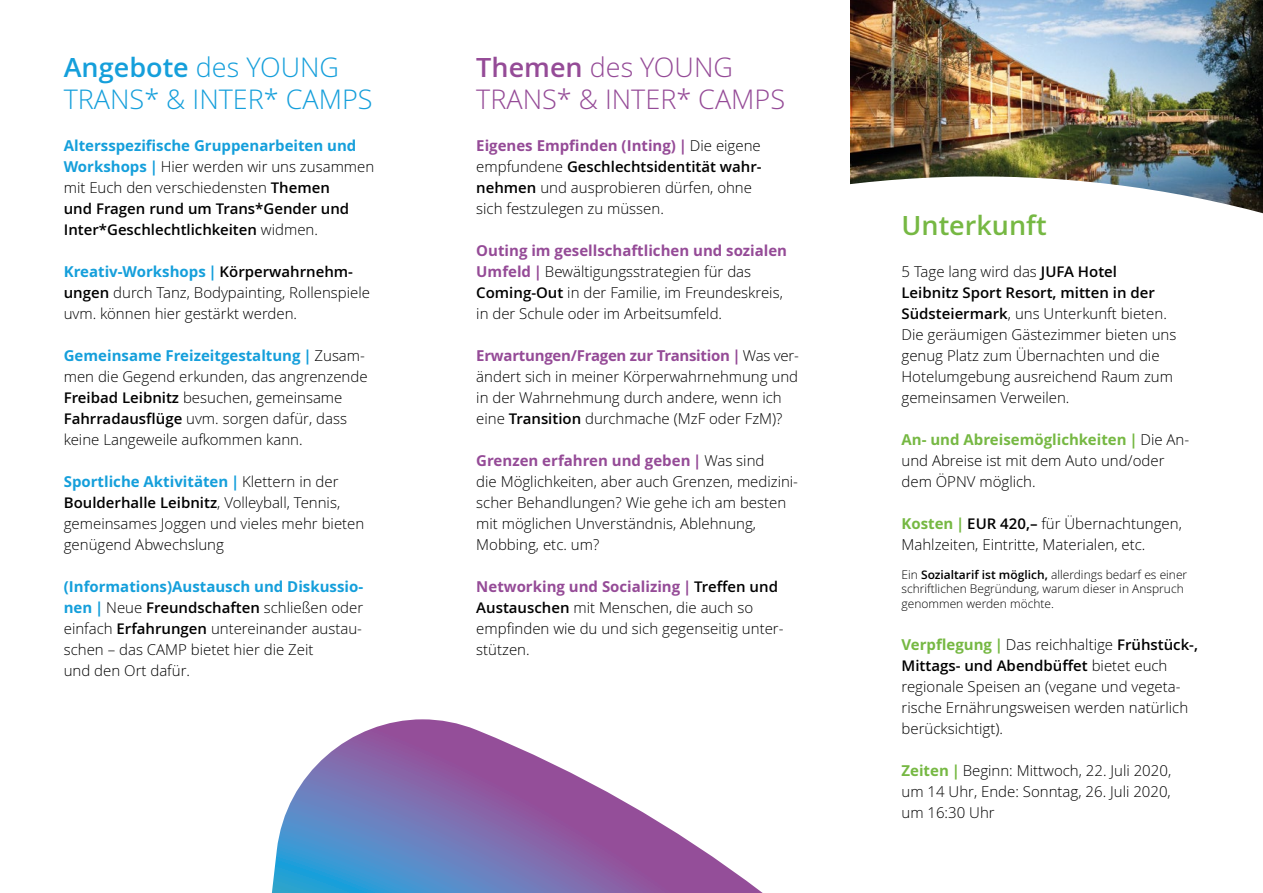
<style>
.page{position:relative;width:1263px;height:893px;background:#fff}
.page>*{position:absolute;margin:0;border:0;box-sizing:border-box;transform-origin:0 0}
.t1{font:300 27px/32.4px "Open Sans";color:#159fdb}
.t2{font:300 27px/32.4px "Open Sans";color:#954b97}
.t3{font:600 27px "Open Sans";color:#76b843}
.t4{font:300 15px/21px "Open Sans";color:#000}
.t5{font:600 15px/21px "Open Sans";color:#000}
.t6{font:300 12px/14.4px "Open Sans";color:#000}
.s1{font-weight:600}
.s2{font-weight:700;color:#159fdb}
.s3{font-weight:300}
.s4{font-weight:700;color:#954b97}
.s5{font-weight:700;color:#76b843}
</style>
<div class="page">
<img style="left:850px;top:0;width:413px;height:154px">
<img style="left:850px;top:154px;width:413px;height:60px">
<svg style="left:277px;top:719px;width:486px;height:174px"></svg>
<p class="t1" style="left:64px;top:51px;width:310px"><span class="s1">Angebote</span> des YOUNG<br>TRANS* &amp; INTER* CAMPS</p>
<p class="t5" style="left:64px;top:136px;width:312px"><span class="s2">Altersspezifische Gruppenarbeiten und Workshops |</span> <span class="s3">Hier werden wir uns zusammen mit Euch den verschiedensten</span> Themen<br>und Fragen rund um Trans*Gender und Inter*Geschlechtlichkeiten <span class="s3">widmen.</span></p>
<p class="t4" style="left:64px;top:262px;width:308px"><span class="s2">Kreativ-Workshops |</span> <span class="s1">Körperwahrnehm&shy;ungen</span> durch Tanz, Bodypainting, Rollenspiele uvm. können hier gestärkt werden.</p>
<p class="t4" style="left:64px;top:346px;width:305px"><span class="s2">Gemeinsame Freizeitgestaltung |</span> Zusam&shy;men die Gegend erkunden, das angrenzende <span class="s1">Freibad Leibnitz</span> besuchen, gemeinsame <span class="s1">Fahrradausflüge</span> uvm. sorgen dafür, dass keine Langeweile aufkommen kann.</p>
<p class="t4" style="left:64px;top:472px;width:302px"><span class="s2">Sportliche Aktivitäten |</span> Klettern in der <span class="s1">Boulderhalle Leibnitz</span>, Volleyball, Tennis, gemeinsames Joggen und vieles mehr bieten genügend Abwechslung</p>
<p class="t4" style="left:64px;top:577px;width:301px"><span class="s2">(Informations)Austausch und Diskussio&shy;nen |</span> Neue <span class="s1">Freundschaften</span> schließen oder einfach <span class="s1">Erfahrungen</span> untereinander austau&shy;schen – das CAMP bietet hier die Zeit<br>und den Ort dafür.</p>
<p class="t2" style="left:476px;top:51px;width:310px"><span class="s1">Themen</span> des YOUNG<br>TRANS* &amp; INTER* CAMPS</p>
<p class="t4" style="left:476px;top:136px;width:286px"><span class="s4">Eigenes Empfinden (Inting) |</span> Die eigene empfundene <span class="s1">Geschlechtsidentität wahr&shy;nehmen</span> und ausprobieren dürfen, ohne sich festzulegen zu müssen.</p>
<p class="t4" style="left:476px;top:241px;width:312px"><span class="s4">Outing im gesellschaftlichen und sozialen Umfeld |</span> Bewältigungsstrategien für das <span class="s1">Coming-Out</span> in der Familie, im Freundeskreis, in der Schule oder im Arbeitsumfeld.</p>
<p class="t4" style="left:476px;top:346px;width:324px"><span class="s4">Erwartungen/Fragen zur Transition |</span> Was ver&shy;ändert sich in meiner Körperwahrnehmung und in der Wahrnehmung durch andere, wenn ich eine <span class="s1">Transition</span> durchmache (MzF oder FzM)?</p>
<p class="t4" style="left:476px;top:451px;width:323px"><span class="s4">Grenzen erfahren und geben |</span> Was sind<br>die Möglichkeiten, aber auch Grenzen, medizini&shy;scher Behandlungen? Wie gehe ich am besten mit möglichen Unverständnis, Ablehnung, Mobbing, etc. um?</p>
<p class="t4" style="left:476px;top:577px;width:309px"><span class="s4">Networking und Socializing |</span> <span class="s1">Treffen und Austauschen</span> mit Menschen, die auch so empfinden wie du und sich gegenseitig unter&shy;stützen.</p>
<p class="t3" style="left:901px;top:210px;width:147px">Unterkunft</p>
<p class="t4" style="left:901px;top:261px;width:276px">5 Tage lang wird das <span class="s1">JUFA Hotel Leibnitz Sport Resort, mitten in der Südsteiermark</span>, uns Unterkunft bieten.<br>Die geräumigen Gästezimmer bieten uns genug Platz zum Übernachten und die Hotelumgebung ausreichend Raum zum gemeinsamen Verweilen.</p>
<p class="t4" style="left:901px;top:429px;width:289px"><span class="s5">An- und Abreisemöglichkeiten |</span> Die An&shy;und Abreise ist mit dem Auto und/oder dem ÖPNV möglich.</p>
<p class="t4" style="left:901px;top:513px;width:282px"><span class="s5">Kosten |</span> <span class="s1">EUR 420,–</span> für Übernachtungen,<br>Mahlzeiten, Eintritte, Materialen, etc.</p>
<p class="t6" style="left:901px;top:567px;width:287px">Ein <span class="s1">Sozialtarif ist möglich,</span> allerdings bedarf es einer schriftlichen Begründung, warum dieser in Anspruch genommen werden möchte.</p>
<p class="t4" style="left:901px;top:634px;width:298px"><span class="s5">Verpflegung |</span> Das reichhaltige <span class="s1">Frühstück-, Mittags- und Abendbüffet</span> bietet euch regionale Speisen an (vegane und vegeta&shy;rische Ernährungsweisen werden natürlich berücksichtigt).</p>
<p class="t4" style="left:901px;top:760px;width:271px;text-align:justify"><span class="s5">Zeiten |</span> Beginn: Mittwoch, 22. Juli 2020, um 14 Uhr, Ende: Sonntag, 26. Juli 2020, um 16:30 Uhr</p>
</div>
